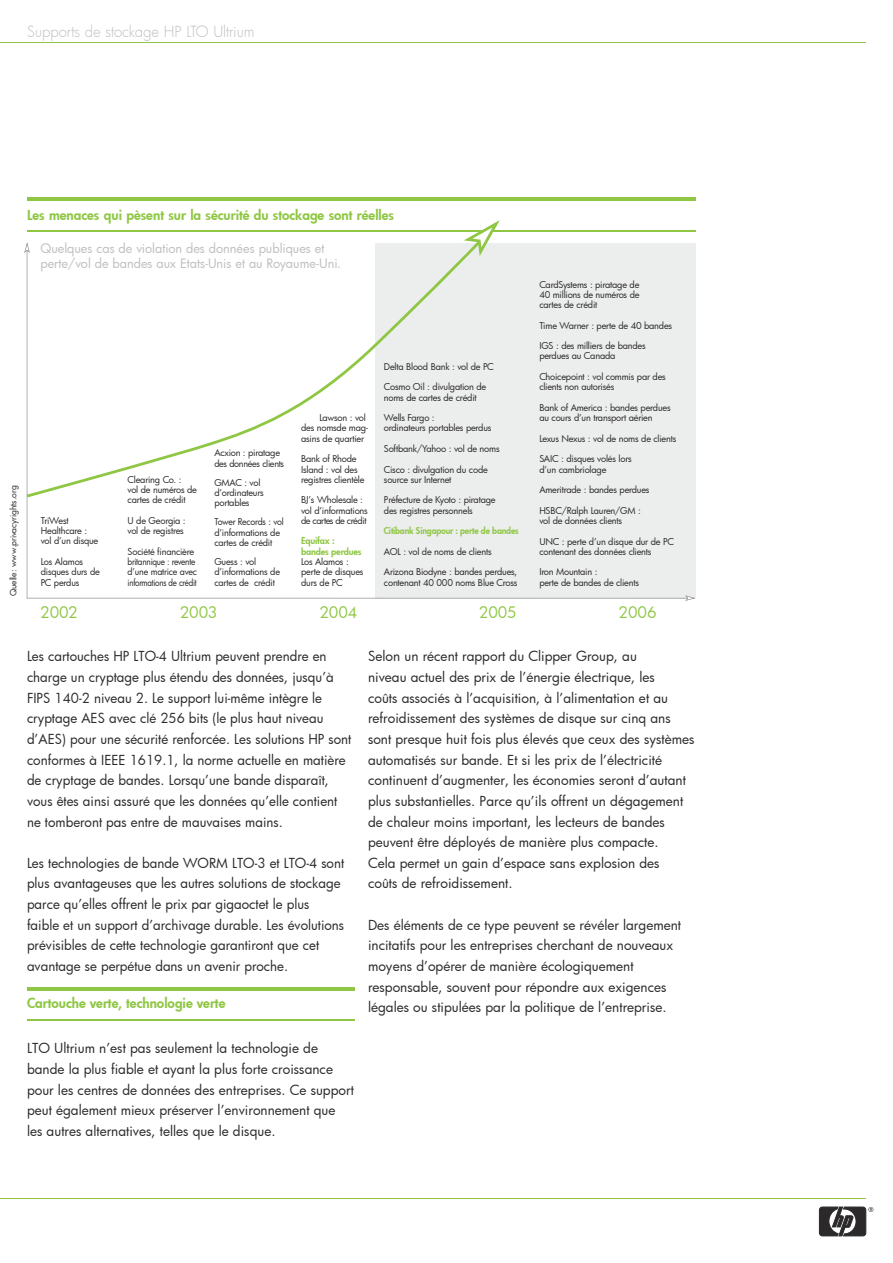
<style>
.page{position:relative;width:893px;height:1263px;background:#fff}
.page>*{position:absolute;margin:0;border:0;box-sizing:border-box;transform-origin:0 0}
.t1{font:15.45px "Futura";color:#8fc744}
.t2{font:300 15px "Futura";letter-spacing:-.005em;color:#bebfc2}
.t3{font:13.5px/20.7px "Futura";color:#2b292a}
.t4{font:800 13.5px "Futura";color:#8fc744}
.t5{font:12.6px/15.1px "Futura";color:#bebfc2}
.t6{font:9.15px/10.4px "Futura";letter-spacing:-.025em;color:#2b292a}
.t7{font:9.15px/10.4px "Futura";letter-spacing:-.025em;color:#2b292a;scale:.95 1}
.t8{font:800 9.15px "Futura";letter-spacing:-.02em;color:#8fc744;scale:.95 1}
.t9{font:800 9.15px/10.4px "Futura";letter-spacing:-.02em;color:#8fc744}
.t10{font:8.4px "Futura";letter-spacing:-.005em;color:#2b292a}
</style>
<div class="page">
<hr style="left:27px;top:198px;width:668px;height:3px;background:#8fc744">
<hr style="left:27px;top:230px;width:668px;height:2px;background:#8fc744">
<hr style="left:0;top:1198px;width:866px;height:1px;background:#8fc744">
<svg style="left:819px;top:1207px;width:54px;height:29px"></svg>
<hr style="left:0;top:43px;width:866px;height:1px;background:#8fc744">
<div style="left:375px;top:243px;width:320px;height:355px;background:#eceded"></div>
<svg style="left:28px;top:256px;width:440px;height:241px"></svg>
<hr style="left:27px;top:250px;width:1px;height:348px;background:#919295">
<svg style="left:24px;top:242px;width:6px;height:11px"></svg>
<hr style="left:27px;top:598px;width:662px;height:1px;background:#919295">
<svg style="left:685px;top:595px;width:10px;height:6px"></svg>
<svg style="left:464px;top:220px;width:36px;height:36px"></svg>
<hr style="left:27px;top:1019px;width:328px;height:2px;background:#8fc744">
<hr style="left:27px;top:988px;width:328px;height:3px;background:#8fc744">
<p class="t2" style="left:27px;top:25px;width:229px">Supports de stockage HP LTO Ultrium</p>
<p class="t10" style="left:10px;top:596px;width:112px;rotate:-90deg">Quelle: www.privacyrights.org</p>
<p class="t4" style="left:27px;top:208px;width:369px">Les menaces qui pèsent sur la sécurité du stockage sont réelles</p>
<p class="t5" style="left:40px;top:241px;width:302px">Quelques cas de violation des données publiques et perte/vol de bandes aux Etats-Unis et au Royaume-Uni.</p>
<p class="t6" style="left:41px;top:516px;width:59px">TriWest<br>Healthcare : vol d’un disque</p>
<p class="t6" style="left:41px;top:557px;width:61px">Los Alamos disques durs de<br>PC perdus</p>
<p class="t6" style="left:128px;top:475px;width:71px">Clearing Co. :<br>vol de numéros de cartes de crédit</p>
<p class="t6" style="left:128px;top:516px;width:60px">U de Georgia : vol de registres</p>
<p class="t6" style="left:128px;top:546px;width:71px">Société financière britannique : revente d’une matrice avec informations de crédit</p>
<p class="t6" style="left:214px;top:449px;width:71px">Acxion : piratage des données clients</p>
<p class="t6" style="left:214px;top:478px;width:51px">GMAC : vol d’ordinateurs portables</p>
<p class="t7" style="left:214px;top:518px;width:75px">Tower Records : vol d’informations de cartes de crédit</p>
<p class="t6" style="left:214px;top:557px;width:67px">Guess : vol d’informations de cartes de crédit</p>
<p class="t6" style="left:301px;top:413px;width:68px;text-indent:18px">Lawson : vol des nomsde mag&shy;asins de quartier</p>
<p class="t6" style="left:301px;top:454px;width:65px">Bank of Rhode<br>Island : vol des registres clientèle</p>
<p class="t6" style="left:301px;top:496px;width:68px">BJ’s Wholesale : vol d’informations de cartes de crédit</p>
<p class="t9" style="left:301px;top:537px;width:62px">Equifax : bandes perdues</p>
<p class="t6" style="left:301px;top:557px;width:64px">Los Alamos : perte de disques durs de PC</p>
<p class="t6" style="left:384px;top:362px;width:111px">Delta Blood Bank : vol de PC</p>
<p class="t6" style="left:384px;top:382px;width:104px">Cosmo Oil : divulgation de noms de cartes de crédit</p>
<p class="t6" style="left:384px;top:413px;width:109px">Wells Fargo :<br>ordinateurs portables perdus</p>
<p class="t6" style="left:384px;top:444px;width:117px">Softbank/Yahoo : vol de noms</p>
<p class="t6" style="left:384px;top:465px;width:105px">Cisco : divulgation du code source sur Internet</p>
<p class="t6" style="left:384px;top:496px;width:113px">Préfecture de Kyoto : piratage des registres personnels</p>
<p class="t8" style="left:384px;top:526px;width:143px">Citibank Singapour : perte de bandes</p>
<p class="t6" style="left:384px;top:547px;width:109px">AOL : vol de noms de clients</p>
<p class="t6" style="left:384px;top:567px;width:135px">Arizona Biodyne : bandes perdues, contenant 40 000 noms Blue Cross</p>
<p class="t6" style="left:539px;top:280px;width:102px;text-align:justify">CardSystems : piratage de 40 millions de numéros de cartes de crédit</p>
<p class="t6" style="left:539px;top:321px;width:134px">Time Warner : perte de 40 bandes</p>
<p class="t6" style="left:539px;top:341px;width:108px">IGS : des milliers de bandes perdues au Canada</p>
<p class="t6" style="left:539px;top:372px;width:128px">Choicepoint : vol commis par des clients non autorisés</p>
<p class="t6" style="left:539px;top:403px;width:133px">Bank of America : bandes perdues au cours d’un transport aérien</p>
<p class="t6" style="left:539px;top:434px;width:138px">Lexus Nexus : vol de noms de clients</p>
<p class="t6" style="left:539px;top:454px;width:94px">SAIC : disques volés lors d’un cambriolage</p>
<p class="t6" style="left:539px;top:485px;width:112px">Ameritrade : bandes perdues</p>
<p class="t6" style="left:539px;top:506px;width:103px">HSBC/Ralph Lauren/GM : vol de données clients</p>
<p class="t6" style="left:539px;top:537px;width:136px">UNC : perte d’un disque dur de PC contenant des données clients</p>
<p class="t6" style="left:539px;top:568px;width:101px">Iron Mountain :<br>perte de bandes de clients</p>
<p class="t1" style="left:40px;top:605px;width:39px">2002</p>
<p class="t1" style="left:180px;top:605px;width:39px">2003</p>
<p class="t1" style="left:319px;top:605px;width:39px">2004</p>
<p class="t1" style="left:479px;top:605px;width:39px">2005</p>
<p class="t1" style="left:618px;top:605px;width:40px">2006</p>
<p class="t3" style="left:27px;top:647px;width:326px">Les cartouches HP LTO-4 Ultrium peuvent prendre en charge un cryptage plus étendu des données, jusqu’à FIPS 140-2 niveau 2. Le support lui-même intègre le cryptage AES avec clé 256 bits (le plus haut niveau d’AES) pour une sécurité renforcée. Les solutions HP sont conformes à IEEE 1619.1, la norme actuelle en matière de cryptage de bandes. Lorsqu’une bande disparaît, vous êtes ainsi assuré que les données qu’elle contient ne tomberont pas entre de mauvaises mains.</p>
<p class="t3" style="left:27px;top:853px;width:319px">Les technologies de bande WORM LTO-3 et LTO-4 sont plus avantageuses que les autres solutions de stockage parce qu’elles offrent le prix par gigaoctet le plus faible et un support d’archivage durable. Les évolutions prévisibles de cette technologie garantiront que cet avantage se perpétue dans un avenir proche.</p>
<p class="t4" style="left:27px;top:996px;width:200px">Cartouche verte, technologie verte</p>
<p class="t3" style="left:27px;top:1039px;width:328px">LTO Ultrium n’est pas seulement la technologie de bande la plus fiable et ayant la plus forte croissance pour les centres de données des entreprises. Ce support peut également mieux préserver l’environnement que les autres alternatives, telles que le disque.</p>
<p class="t3" style="left:368px;top:647px;width:328px">Selon un récent rapport du Clipper Group, au<br>niveau actuel des prix de l’énergie électrique, les<br>coûts associés à l’acquisition, à l’alimentation et au refroidissement des systèmes de disque sur cinq ans sont presque huit fois plus élevés que ceux des systèmes automatisés sur bande. Et si les prix de l’électricité continuent d’augmenter, les économies seront d’autant plus substantielles. Parce qu’ils offrent un dégagement de chaleur moins important, les lecteurs de bandes peuvent être déployés de manière plus compacte.<br>Cela permet un gain d’espace sans explosion des<br>coûts de refroidissement.</p>
<p class="t3" style="left:368px;top:915px;width:315px">Des éléments de ce type peuvent se révéler largement incitatifs pour les entreprises cherchant de nouveaux moyens d’opérer de manière écologiquement responsable, souvent pour répondre aux exigences légales ou stipulées par la politique de l’entreprise.</p>
</div>
